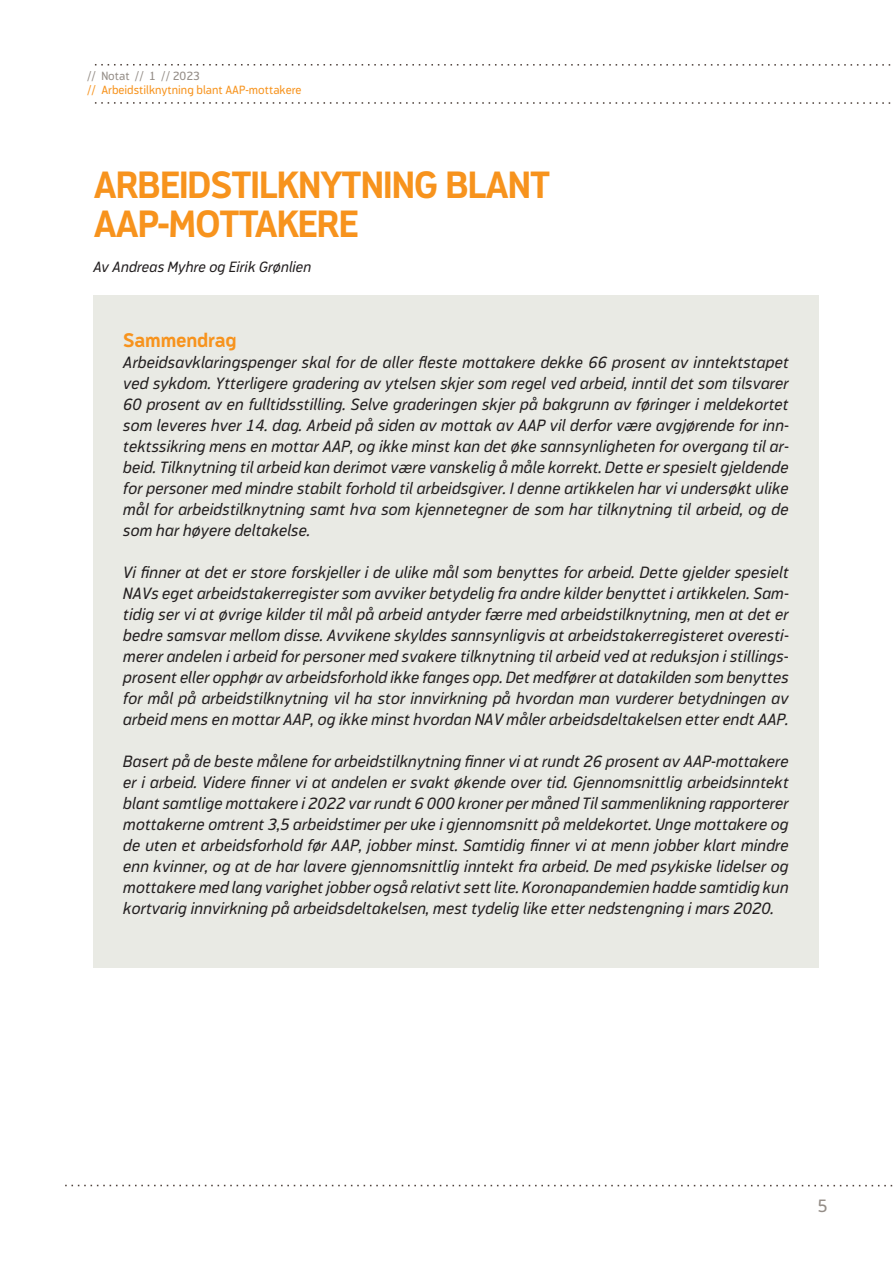
<style>
.page{position:relative;width:893px;height:1263px;background:#fff}
.page>*{position:absolute;margin:0;border:0;box-sizing:border-box;transform-origin:0 0}
.t1{font:700 37.5px/39px "Modus";letter-spacing:-.025em;color:#f7931d}
.t2{font:700 19.5px "Modus";letter-spacing:-.01em;color:#f7931d}
.t3{font:18px "Modus";color:#948d87}
.t4{font:italic 16.5px/21px "Modus";color:#231f20;text-align:justify}
.t5{font:italic 15px "Modus";color:#231f20}
.t6{font:12px "Modus";color:#f7931d}
.t7{font:12px "Modus";color:#948d87}
</style>
<div class="page">
<svg style="left:94px;top:64px;width:797px;height:2px"></svg>
<svg style="left:94px;top:102px;width:797px;height:2px"></svg>
<svg style="left:65px;top:1185px;width:828px;height:1px"></svg>
<div style="left:94px;top:296px;width:725px;height:672px;background:#e9eae4"></div>
<p class="t7" style="left:87px;top:69px;width:114px">// Notat // 1 // 2023</p>
<p class="t6" style="left:87px;top:83px;width:216px">// Arbeidstilknytning blant AAP-mottakere</p>
<h1 class="t1" style="left:94px;top:165px;width:458px">ARBEIDSTILKNYTNING BLANT<br>AAP-MOTTAKERE</h1>
<p class="t5" style="left:94px;top:258px;width:219px">Av Andreas Myhre og Eirik Grønlien</p>
<p class="t2" style="left:123px;top:329px;width:115px">Sammendrag</p>
<p class="t4" style="left:123px;top:351px;width:667px">Arbeidsavklaringspenger skal for de aller fleste mottakere dekke 66 prosent av inntektstapet ved sykdom. Ytterligere gradering av ytelsen skjer som regel ved arbeid, inntil det som tilsvarer 60 prosent av en fulltidsstilling. Selve graderingen skjer på bakgrunn av føringer i meldekortet som leveres hver 14. dag. Arbeid på siden av mottak av AAP vil derfor være avgjørende for inn&shy;tektssikring mens en mottar AAP, og ikke minst kan det øke sannsynligheten for overgang til ar&shy;beid. Tilknytning til arbeid kan derimot være vanskelig å måle korrekt. Dette er spesielt gjeldende for personer med mindre stabilt forhold til arbeidsgiver. I denne artikkelen har vi undersøkt ulike mål for arbeidstilknytning samt hva som kjennetegner de som har tilknytning til arbeid, og de som har høyere deltakelse.</p>
<p class="t4" style="left:123px;top:561px;width:667px">Vi finner at det er store forskjeller i de ulike mål som benyttes for arbeid. Dette gjelder spesielt NAVs eget arbeidstakerregister som avviker betydelig fra andre kilder benyttet i artikkelen. Sam&shy;tidig ser vi at øvrige kilder til mål på arbeid antyder færre med arbeidstilknytning, men at det er bedre samsvar mellom disse. Avvikene skyldes sannsynligvis at arbeidstakerregisteret overesti&shy;merer andelen i arbeid for personer med svakere tilknytning til arbeid ved at reduksjon i stillings&shy;prosent eller opphør av arbeidsforhold ikke fanges opp. Det medfører at datakilden som benyttes for mål på arbeidstilknytning vil ha stor innvirkning på hvordan man vurderer betydningen av arbeid mens en mottar AAP, og ikke minst hvordan NAV måler arbeidsdeltakelsen etter endt AAP.</p>
<p class="t4" style="left:123px;top:750px;width:667px">Basert på de beste målene for arbeidstilknytning finner vi at rundt 26 prosent av AAP-mottakere er i arbeid. Videre finner vi at andelen er svakt økende over tid. Gjennomsnittlig arbeidsinntekt blant samtlige mottakere i 2022 var rundt 6 000 kroner per måned Til sammenlikning rapporterer mottakerne omtrent 3,5 arbeidstimer per uke i gjennomsnitt på meldekortet. Unge mottakere og de uten et arbeidsforhold før AAP, jobber minst. Samtidig finner vi at menn jobber klart mindre enn kvinner, og at de har lavere gjennomsnittlig inntekt fra arbeid. De med psykiske lidelser og mottakere med lang varighet jobber også relativt sett lite. Koronapandemien hadde samtidig kun kortvarig innvirkning på arbeidsdeltakelsen, mest tydelig like etter nedstengning i mars 2020.</p>
<p class="t3" style="left:817px;top:1195px;width:12px">5</p>
</div>
